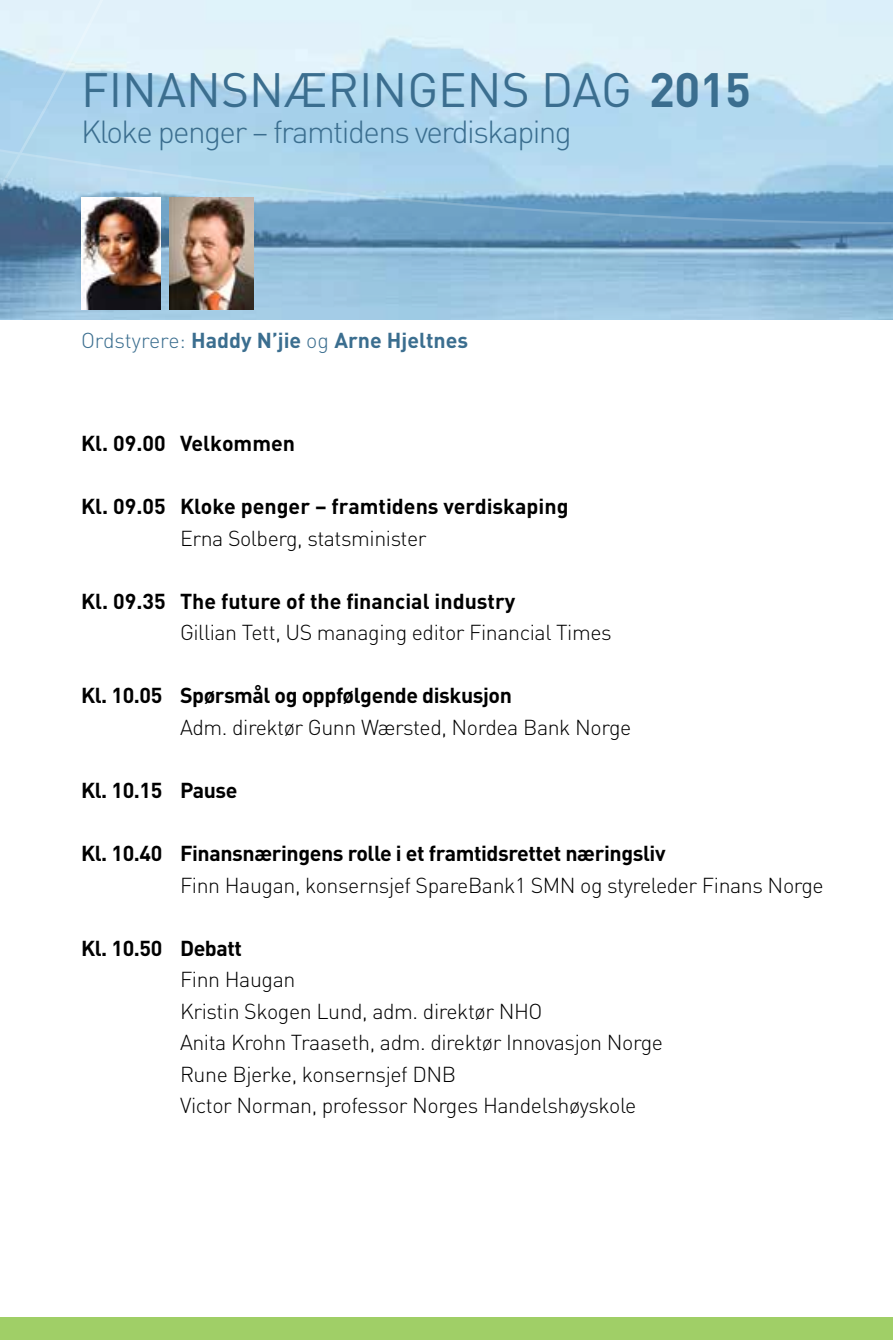
<style>
.page{position:relative;width:893px;height:1340px;background:#fff}
.page>*{position:absolute;margin:0;border:0;box-sizing:border-box;transform-origin:0 0}
.t1{font:47.7px "DINOT";color:#3b6e8f}
.t2{font:300 31.5px "DINOT";letter-spacing:-.05em;color:#3b6e8f}
.t3{font:300 21.38px/31.5px "DINOT";letter-spacing:-.02em;color:#000}
.t4{font:700 21.38px "DINOT";letter-spacing:-.02em;color:#000}
.t5{font:700 21.38px "DINOT";color:#000}
.t6{font:700 21.38px "DINOT";color:#3b6e8f}
.s1{font-weight:700}
.s2{font-weight:300}
</style>
<div class="page">
<svg style="left:0;top:0;width:893px;height:320px;background:#abcee4"></svg>
<div style="left:0;top:1317px;width:893px;height:22px;background:#a0cf67"></div>
<img style="left:81px;top:198px;width:79px;height:112px">
<img style="left:169px;top:198px;width:84px;height:112px">
<h1 class="t1" style="left:81px;top:57px;width:671px">FINANSNÆRINGENS DAG <span class="s1">2015</span></h1>
<h2 class="t2" style="left:81px;top:110px;width:492px">Kloke penger – framtidens verdiskaping</h2>
<p class="t6" style="left:81px;top:325px;width:389px"><span class="s2">Ordstyrere:</span> Haddy N ’jie <span class="s2">og</span> Arne Hjeltnes</p>
<p class="t5" style="left:81px;top:429px;width:216px">Kl. 09.00 Velkommen</p>
<p class="t5" style="left:81px;top:492px;width:489px">Kl. 09.05 Kloke penger – framtidens verdiskaping</p>
<p class="t3" style="left:180px;top:521px;width:248px">Erna Solberg, statsminister</p>
<p class="t5" style="left:81px;top:586px;width:436px">Kl. 09.35 The future of the financial industry</p>
<p class="t3" style="left:180px;top:616px;width:433px">Gillian Tett, US managing editor Financial Times</p>
<p class="t4" style="left:81px;top:681px;width:432px">Kl. 10.05 Spørsmål og oppfølgende diskusjon</p>
<p class="t3" style="left:81px;top:710px;width:57px">A</p>
<p class="t3" style="left:192px;top:710px;width:440px">dm. direktør Gunn Wærsted, Nordea Bank Norge</p>
<p class="t4" style="left:81px;top:775px;width:158px">Kl. 10.15 Pause</p>
<p class="t4" style="left:81px;top:838px;width:586px">Kl. 10.40 Finansnæringens rolle i et framtidsrettet næringsliv</p>
<p class="t3" style="left:180px;top:868px;width:645px">Finn Haugan, konsernsjef SpareBank1 SM N og styreleder Finans Norge</p>
<p class="t4" style="left:81px;top:933px;width:163px">Kl. 10.50 Debatt</p>
<p class="t3" style="left:180px;top:962px;width:364px">Finn Haugan<br>Kristin Skogen Lund, adm. direktør NHO</p>
<p class="t3" style="left:81px;top:1025px;width:57px">A</p>
<p class="t3" style="left:192px;top:1025px;width:472px">nita Krohn Traaseth, adm. direktør Innovasjon Norge</p>
<p class="t3" style="left:81px;top:1057px;width:57px">R</p>
<p class="t3" style="left:180px;top:1057px;width:458px;text-indent:14px">une Bjerke, konsernsjef DNB<br>Victor Norman, professor Norges Handelshøyskole</p>
</div>
